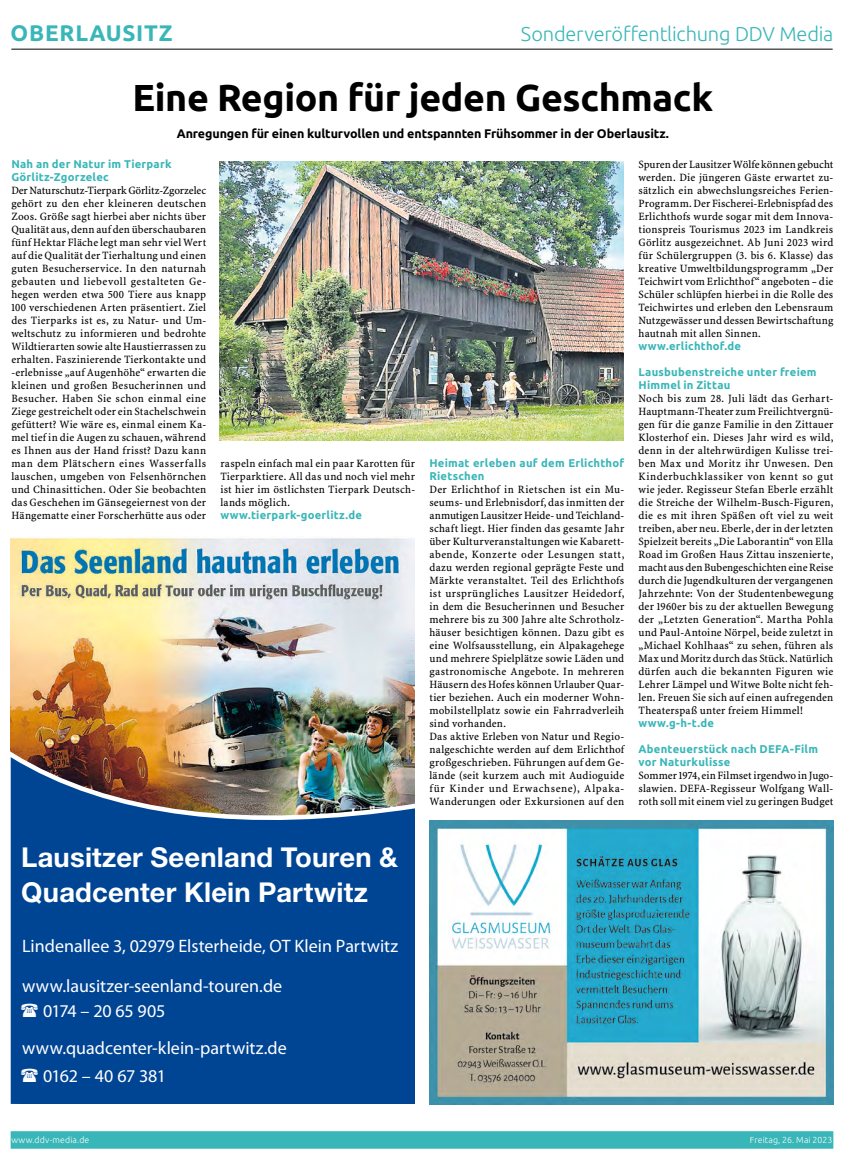
<style>
.page{position:relative;width:844px;height:1159px;background:#fff}
.page>*{position:absolute;margin:0;border:0;box-sizing:border-box;transform-origin:0 0}
.Unterüber{font:700 37.5px "Ubuntu SZ";letter-spacing:-.01em;color:#000}
.t1{font:700 27.38px/34.6px "Helvetica Neue";letter-spacing:.005em;color:#fff}
.Rubriktitel{font:700 22.5px "Ubuntu SZ";letter-spacing:.035em;color:#39b6b8}
.Fliesstext{font:300 20px "Ubuntu SZ";letter-spacing:-.01em;color:#39b6b8}
.t2{font:18px/39.5px "Myriad Pro";color:#fff}
.t3{font:18px "Myriad Pro";letter-spacing:-.035em;color:#fff}
.Unterüber-2{font:700 12.5px "Ubuntu SZ";letter-spacing:-.01em;color:#000}
.Fliesstext-2{font:11.25px/13px "SZ Minion";letter-spacing:.015em;color:#000;text-align:justify}
.Fliesstext-3{font:700 11.25px/13px "Ubuntu SZ";letter-spacing:.02em;color:#39b6b8}
.Fliesstext-4{font:300 8.75px "Ubuntu SZ";letter-spacing:.015em;color:#fff}
</style>
<div class="page">
<div style="left:11px;top:1131px;width:822px;height:17px;background:#39b6b8"></div>
<hr style="left:11px;top:49px;width:821px;height:1px;background:#000">
<img style="left:220px;top:162px;width:403px;height:279px">
<img style="left:429px;top:820px;width:404px;height:284px">
<img style="left:11px;top:537px;width:404px;height:208px">
<img style="left:11px;top:745px;width:404px;height:359px">
<svg style="left:21px;top:1003px;width:17px;height:14px"></svg>
<svg style="left:21px;top:1069px;width:17px;height:13px"></svg>
<p class="Rubriktitel" style="left:11px;top:20px;width:163px">OBERLAUSITZ</p>
<p class="Fliesstext" style="left:521px;top:22px;width:314px">Sonderveröffentlichung DDV Media</p>
<p class="Unterüber" style="left:132px;top:75px;width:582px">Eine Region für jeden Geschmack</p>
<p class="Unterüber-2" style="left:177px;top:126px;width:493px">Anregungen für einen kulturvollen und entspannten Frühsommer in der Oberlausitz.</p>
<p class="Fliesstext-3" style="left:11px;top:157px;width:162px">Nah an der Natur im Tierpark</p>
<p class="Fliesstext-3" style="left:11px;top:170px;width:99px">Görlitz-Zgorzelec</p>
<p class="Fliesstext-2" style="left:11px;top:184px;width:196px">Der Naturschutz-Tierpark Görlitz-Zgorzelec gehört zu den eher kleineren deutschen Zoos. Größe sagt hierbei aber nichts über Qualität aus, denn auf den überschaubaren fünf Hektar Fläche legt man sehr viel Wert auf die Qualität der Tierhaltung und einen guten Besucherservice. In den naturnah gebauten und liebevoll gestalteten Ge&shy;hegen werden etwa 500 Tiere aus knapp 100 verschiedenen Arten präsentiert. Ziel des Tierparks ist es, zu Natur- und Um&shy;weltschutz zu informieren und bedrohte Wildtierarten sowie alte Haustierrassen zu erhalten. Faszinierende Tierkontakte und -erlebnisse „auf Augenhöhe“ erwarten die kleinen und großen Besucherinnen und Besucher. Haben Sie schon einmal eine Ziege gestreichelt oder ein Stachelschwein gefüttert? Wie wäre es, einmal einem Ka&shy;mel tief in die Augen zu schauen, während es Ihnen aus der Hand frisst? Dazu kann man dem Plätschern eines Wasserfalls lauschen, umgeben von Felsenhörnchen und Chinasittichen. Oder Sie beobachten das Geschehen im Gänsegeiernest von der Hängematte einer Forscherhütte aus oder</p>
<p class="Fliesstext-2" style="left:220px;top:457px;width:196px">raspeln einfach mal ein paar Karotten für Tierparktiere. All das und noch viel mehr ist hier im östlichsten Tierpark Deutsch&shy;lands möglich.</p>
<p class="Fliesstext-3" style="left:220px;top:508px;width:143px">www.tierpark-goerlitz.de</p>
<p class="Fliesstext-3" style="left:429px;top:456px;width:196px">Heimat erleben auf dem Erlichthof<br>Rietschen</p>
<p class="Fliesstext-2" style="left:429px;top:483px;width:196px">Der Erlichthof in Rietschen ist ein Mu&shy;seums- und Erlebnisdorf, das inmitten der anmutigen Lausitzer Heide- und Teichland&shy;schaft liegt. Hier finden das gesamte Jahr über Kulturveranstaltungen wie Kabarett&shy;abende, Konzerte oder Lesungen statt, dazu werden regional geprägte Feste und Märkte veranstaltet. Teil des Erlichthofs ist ursprüngliches Lausitzer Heidedorf, in dem die Besucherinnen und Besucher mehrere bis zu 300 Jahre alte Schrotholz&shy;häuser besichtigen können. Dazu gibt es eine Wolfsausstellung, ein Alpakagehege und mehrere Spielplätze sowie Läden und gastronomische Angebote. In mehreren Häusern des Hofes können Urlauber Quar&shy;tier beziehen. Auch ein moderner Wohn&shy;mobilstellplatz sowie ein Fahrradverleih sind vorhanden.</p>
<p class="Fliesstext-2" style="left:429px;top:730px;width:196px">Das aktive Erleben von Natur und Regio&shy;nalgeschichte werden auf dem Erlichthof großgeschrieben. Führungen auf dem Ge&shy;lände (seit kurzem auch mit Audioguide für Kinder und Erwachsene), Alpaka-Wanderungen oder Exkursionen auf den</p>
<p class="Fliesstext-2" style="left:638px;top:158px;width:196px">Spuren der Lausitzer Wölfe können gebucht werden. Die jüngeren Gäste erwartet zu&shy;sätzlich ein abwechslungsreiches Ferien-Programm. Der Fischerei-Erlebnispfad des Erlichthofs wurde sogar mit dem Innova&shy;tionspreis Tourismus 2023 im Landkreis Görlitz ausgezeichnet. Ab Juni 2023 wird für Schülergruppen (3. bis 6. Klasse) das kreative Umweltbildungsprogramm „Der Teichwirt vom Erlichthof“ angeboten – die Schüler schlüpfen hierbei in die Rolle des Teichwirtes und erleben den Lebensraum Nutzgewässer und dessen Bewirtschaftung hautnah mit allen Sinnen.</p>
<p class="Fliesstext-3" style="left:638px;top:339px;width:104px">www.erlichthof.de</p>
<p class="Fliesstext-3" style="left:638px;top:365px;width:179px">Lausbubenstreiche unter freiem</p>
<p class="Fliesstext-3" style="left:638px;top:378px;width:93px">Himmel in Zittau</p>
<p class="Fliesstext-2" style="left:638px;top:392px;width:196px">Noch bis zum 28. Juli lädt das Gerhart-Hauptmann-Theater zum Freilichtvergnü&shy;gen für die ganze Familie in den Zittauer Klosterhof ein. Dieses Jahr wird es wild, denn in der altehrwürdigen Kulisse trei&shy;ben Max und Moritz ihr Unwesen. Den Kinderbuchklassiker von kennt so gut wie jeder. Regisseur Stefan Eberle erzählt die Streiche der Wilhelm-Busch-Figuren, die es mit ihren Späßen oft viel zu weit treiben, aber neu. Eberle, der in der letzten Spielzeit bereits „Die Laborantin“ von Ella Road im Großen Haus Zittau inszenierte, macht aus den Bubengeschichten eine Reise durch die Jugendkulturen der vergangenen Jahrzehnte: Von der Studentenbewegung der 1960er bis zu der aktuellen Bewegung der „Letzten Generation“. Martha Pohla und Paul-Antoine Nörpel, beide zuletzt in „Michael Kohlhaas“ zu sehen, führen als Max und Moritz durch das Stück. Natürlich dürfen auch die bekannten Figuren wie Lehrer Lämpel und Witwe Bolte nicht feh&shy;len. Freuen Sie sich auf einen aufregenden Theaterspaß unter freiem Himmel!</p>
<p class="Fliesstext-3" style="left:638px;top:716px;width:77px">www.g-h-t.de</p>
<p class="Fliesstext-3" style="left:638px;top:742px;width:181px">Abenteuerstück nach DEFA-Film</p>
<p class="Fliesstext-3" style="left:638px;top:755px;width:93px">vor Naturkulisse</p>
<p class="Fliesstext-2" style="left:638px;top:769px;width:196px">Sommer 1974, ein Filmset irgendwo in Jugo&shy;slawien. DEFA-Regisseur Wolfgang Wall&shy;roth soll mit einem viel zu geringen Budget</p>
<p class="t1" style="left:21px;top:839px;width:378px">Lausitzer Seenland Touren &amp;<br>Quadcenter Klein Partwitz</p>
<p class="t2" style="left:22px;top:926px;width:377px">Lindenallee 3, 02979 Elsterheide, OT Klein Partwitz www.lausitzer-seenland-touren.de</p>
<p class="t2" style="left:22px;top:991px;width:266px;line-height:37.6px;text-indent:21px">0174 – 20 65 905 www.quadcenter-klein-partwitz.de</p>
<p class="t3" style="left:43px;top:1065px;width:124px">0162 – 40 67 381</p>
<p class="Fliesstext-4" style="left:11px;top:1134px;width:80px">www.ddv-media.de</p>
<p class="Fliesstext-4" style="left:749px;top:1134px;width:84px">Freitag, 26. Mai 2023</p>
</div>
